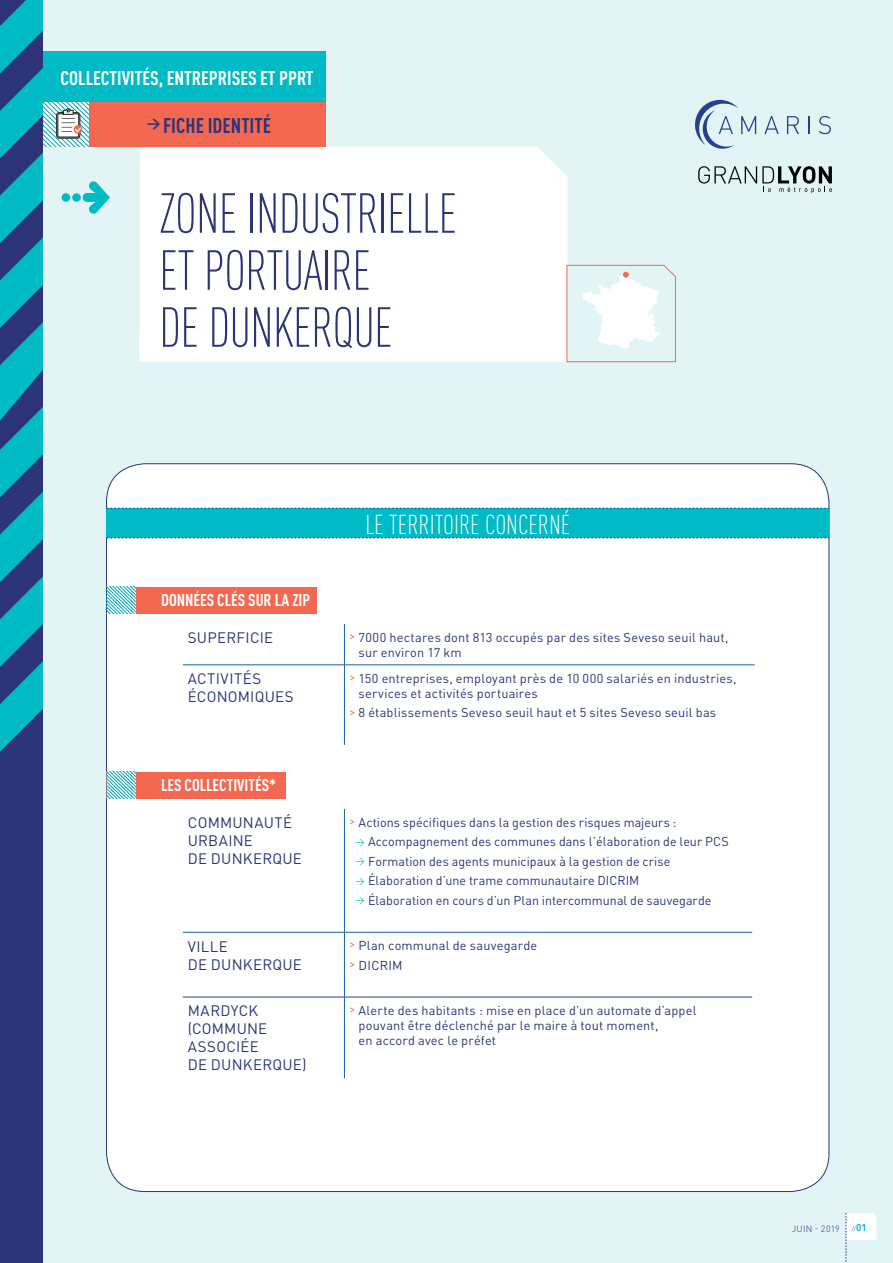
<style>
.page{position:relative;width:893px;height:1263px;background:#e3f4f4}
.page>*{position:absolute;margin:0;border:0;box-sizing:border-box;transform-origin:0 0}
.t1{font:300 55.5px/57px "DIN Cond";letter-spacing:-.015em;color:#2c3477}
.t2{font:300 27px "DIN Cond";color:#fff}
.t3{font:700 21px "DIN Cond";color:#2c3477}
.t4{font:700 19.5px "DIN Cond";color:#fff}
.t5{font:700 16.8px "DIN Cond";color:#fff}
.t6{font:15px/18px "DIN Pro";letter-spacing:.015em;color:#2c3477}
.t7{font:12.75px/19.5px "DIN Pro";letter-spacing:.01em;color:#2c3477}
.t8{font:300 9px "DIN Pro";letter-spacing:.035em;color:#2c3477}
.t9{font:300 6px "DIN Pro";color:#2c3477}
.s1{font-size:12px;color:#f26851}
.s2{font-family:"DIN";font-size:9px;color:#00bbc6}
.s3{font-family:"DIN Bold";font-weight:400;font-size:9.75px;color:#00bbc6}
</style>
<div class="page">
<div style="left:139px;top:147px;width:428px;height:215px;background:#fff"></div>
<svg style="left:44px;top:101px;width:45px;height:46px"></svg>
<svg style="left:56px;top:108px;width:26px;height:31px"></svg>
<div style="left:89px;top:99px;width:237px;height:48px;background:#f26851"></div>
<div style="left:38px;top:147px;width:102px;height:188px;background:#e3f4f4"></div>
<div style="left:43px;top:51px;width:283px;height:50px;background:#00bbc6"></div>
<svg style="left:83px;top:181px;width:27px;height:33px"></svg>
<div style="left:83px;top:193px;width:8px;height:9px;background:#00bbc6;border-radius:50%"></div>
<div style="left:62px;top:193px;width:8px;height:9px;background:#00bbc6;border-radius:50%"></div>
<div style="left:72px;top:193px;width:9px;height:9px;background:#00bbc6;border-radius:50%"></div>
<svg style="left:567px;top:265px;width:109px;height:97px"></svg>
<div style="left:0;top:0;width:43px;height:1263px;background:#2c3477"></div>
<svg style="left:0;top:0;width:43px;height:752px"></svg>
<div style="left:107px;top:464px;width:722px;height:727px;background:#fff;border-radius:38px"></div>
<svg style="left:846px;top:1213px;width:30px;height:49px"></svg>
<svg style="left:764px;top:116px;width:15px;height:18px"></svg>
<svg style="left:787px;top:116px;width:12px;height:18px"></svg>
<svg style="left:808px;top:116px;width:2px;height:18px"></svg>
<svg style="left:819px;top:116px;width:12px;height:18px"></svg>
<svg style="left:695px;top:100px;width:61px;height:49px"></svg>
<svg style="left:698px;top:166px;width:134px;height:27px"></svg>
<div style="left:107px;top:508px;width:722px;height:30px;background:#00bbc6"></div>
<svg style="left:107px;top:508px;width:722px;height:1px"></svg>
<svg style="left:107px;top:538px;width:722px;height:1px"></svg>
<div style="left:107px;top:587px;width:209px;height:26px;background:#f26851"></div>
<svg style="left:107px;top:587px;width:29px;height:26px"></svg>
<hr style="left:344px;top:624px;width:1px;height:41px;background:#185fad">
<hr style="left:183px;top:664px;width:161px;height:1px;background:#185fad">
<hr style="left:344px;top:664px;width:411px;height:1px;background:#185fad">
<hr style="left:344px;top:665px;width:1px;height:80px;background:#185fad">
<div style="left:107px;top:772px;width:179px;height:26px;background:#f26851"></div>
<svg style="left:107px;top:772px;width:29px;height:26px"></svg>
<hr style="left:344px;top:809px;width:1px;height:123px;background:#185fad">
<hr style="left:183px;top:932px;width:161px;height:1px;background:#185fad">
<hr style="left:344px;top:932px;width:408px;height:1px;background:#185fad">
<hr style="left:344px;top:932px;width:1px;height:65px;background:#185fad">
<hr style="left:344px;top:997px;width:1px;height:81px;background:#185fad">
<hr style="left:183px;top:997px;width:161px;height:1px;background:#25408f">
<hr style="left:344px;top:997px;width:408px;height:1px;background:#25408f">
<h3 class="t4" style="left:61px;top:66px;width:228px">COLLECTIVITÉS, ENTREPRISES ET PPRT</h3>
<h3 class="t3" style="left:147px;top:113px;width:126px"><sup>&gt;</sup> FICHE IDENTITÉ</h3>
<h1 class="t1" style="left:159px;top:185px;width:300px">ZONE INDUSTRIELLE<br>ET PORTUAIRE<br>DE DUNKERQUE</h1>
<h2 class="t2" style="left:365px;top:509px;width:206px">LE TERRITOIRE CONCERNÉ</h2>
<h3 class="t5" style="left:161px;top:590px;width:149px">DONNÉES CLÉS SUR LA ZIP</h3>
<p class="t6" style="left:188px;top:628px;width:87px">Superficie</p>
<p class="t7" style="left:359px;top:629px;width:371px;line-height:15.3px;text-indent:-9px"><span class="s1">&gt;</span> 7000 hectares dont 813 occupés par des sites Seveso seuil haut, sur environ 17 km</p>
<p class="t6" style="left:188px;top:669px;width:106px">Activités économiques</p>
<p class="t7" style="left:359px;top:670px;width:379px;line-height:15.3px;text-indent:-9px"><span class="s1">&gt;</span> 150 entreprises, employant près de 10 000 salariés en industries, services et activités portuaires</p>
<p class="t7" style="left:349px;top:702px;width:368px"><span class="s1">&gt;</span> 8 établissements Seveso seuil haut et 5 sites Seveso seuil bas</p>
<h3 class="t5" style="left:161px;top:775px;width:117px">LES COLLECTIVITÉS*</h3>
<p class="t6" style="left:188px;top:813px;width:116px">Communauté urbaine<br>de Dunkerque</p>
<p class="t7" style="left:356px;top:812px;width:375px;text-indent:-6px"><span class="s1">&gt;</span> Actions spécifiques dans la gestion des risques majeurs :<br><span class="s2">&gt;</span> Accompagnement des communes dans l’élaboration de leur PCS <span class="s2">&gt;</span> Formation des agents municipaux à la gestion de crise<br><span class="s2">&gt;</span> Élaboration d’une trame communautaire DICRIM<br><span class="s2">&gt;</span> Élaboration en cours d’un Plan intercommunal de sauvegarde</p>
<p class="t6" style="left:188px;top:937px;width:116px">Ville<br>de Dunkerque</p>
<p class="t7" style="left:349px;top:935px;width:190px"><span class="s1">&gt;</span> Plan communal de sauvegarde <span class="s1">&gt;</span> Dicrim</p>
<p class="t6" style="left:188px;top:1001px;width:81px">Mardyck (commune ass</p>
<p class="t7" style="left:359px;top:1002px;width:339px;line-height:15.3px;text-indent:-9px"><span class="s1">&gt;</span> Alerte des habitants : mise en place d’un automate d’appel pouvant être déclenché par le maire à tout moment,<br>en accord avec le préfet</p>
<p class="t6" style="left:188px;top:1037px;width:120px;text-indent:29px">ociée<br>de Dunkerque)</p>
<p class="t8" style="left:792px;top:1222px;width:50px">JUIN - 2019</p>
<p class="t9" style="left:852px;top:1224px;width:17px">//<span class="s3">01</span></p>
</div>
